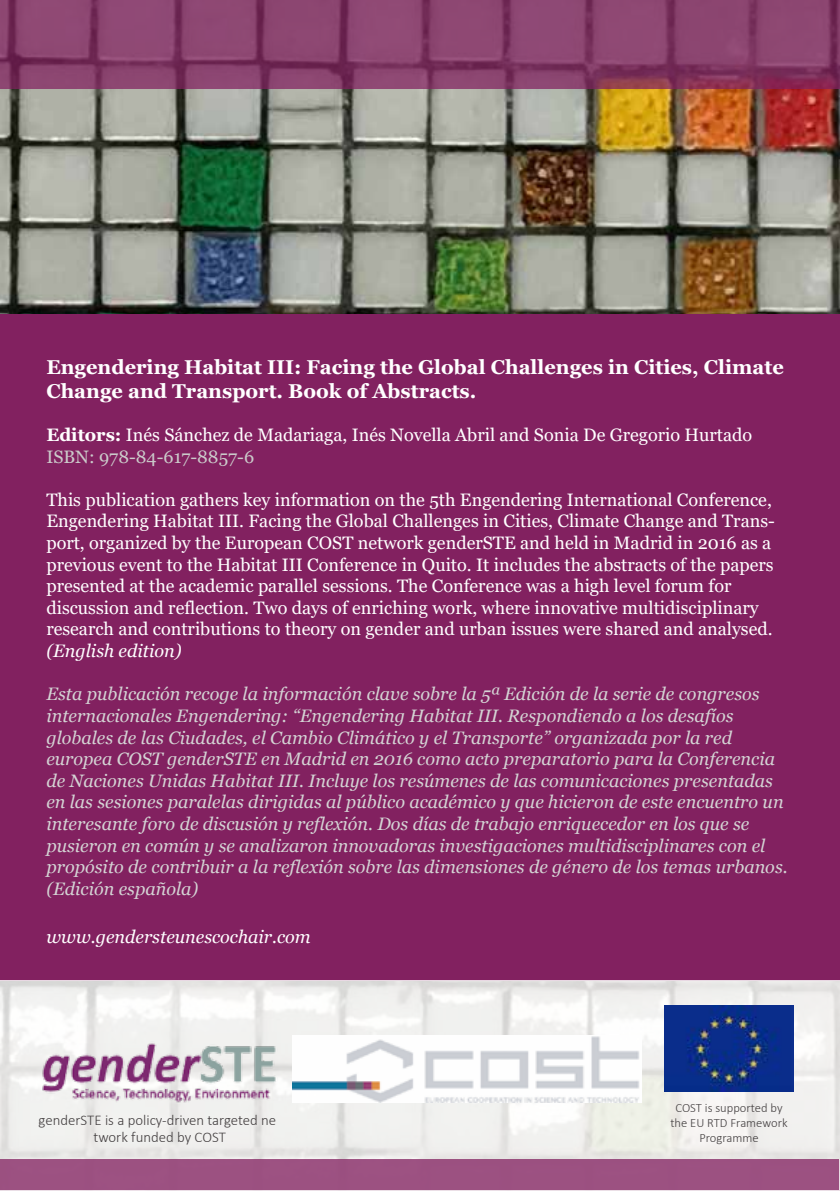
<style>
.page{position:relative;width:840px;height:1191px;background:#fff}
.page>*{position:absolute;margin:0;border:0;box-sizing:border-box;transform-origin:0 0}
.t1{font:700 20px/24px "Georgia";color:#fff}
.t2{font:italic 18px/21.6px "Georgia";color:#d4d3d4}
.t3{font:18px/21.6px "Georgia";color:#fff}
.t4{font:italic 18px "Georgia";color:#fff}
.t5{font:300 14.8px/17.8px "Calibri";color:#433f40;text-align:center}
.t6{font:300 12.6px/15.2px "Calibri";color:#433f40;text-align:center}
.s1{font-weight:700}
.s2{color:#cbcaca}
</style>
<div class="page">
<img style="left:0;top:88px;width:839px;height:226px">
<svg style="left:0;top:0;width:839px;height:88px;background:#87406b"></svg>
<div style="left:0;top:314px;width:839px;height:667px;background:#822160"></div>
<svg style="left:0;top:981px;width:839px;height:210px;fill:#f1f1ef"></svg>
<img style="left:292px;top:1035px;width:349px;height:67px">
<img style="left:38px;top:1034px;width:244px;height:70px">
<img style="left:664px;top:1005px;width:129px;height:86px">
<div style="left:0;top:1159px;width:838px;height:30px;background:#9c5181"></div>
<p class="t1" style="left:46px;top:355px;width:738px">Engendering Habitat III: Facing the Global Challenges in Cities, Climate<br>Change and Transport. Book of Abstracts.</p>
<p class="t3" style="left:46px;top:424px;width:707px"><span class="s1">Editors:</span> Inés Sánchez de Madariaga, Inés Novella Abril and Sonia De Gregorio Hurtado<br><span class="s2">ISBN: 978-84-617-8857-6</span></p>
<p class="t3" style="left:46px;top:489px;width:729px">This publication gathers key information on the 5th Engendering International Conference, Engendering Habitat III. Facing the Global Challenges in Cities, Climate Change and Trans&shy;port, organized by the European COST network genderSTE and held in Madrid in 2016 as a previous event to the Habitat III Conference in Quito. It includes the abstracts of the papers presented at the academic parallel sessions. The Conference was a high level forum for discussion and reflection. Two days of enriching work, where innovative multidisciplinary research and contributions to theory on gender and urban issues were shared and analysed.</p>
<p class="t4" style="left:46px;top:639px;width:136px">(English edition)</p>
<p class="t2" style="left:46px;top:683px;width:742px">Esta publicación recoge la información clave sobre la 5ª Edición de la serie de congresos internacionales Engendering: “Engendering Habitat III. Respondiendo a los desafíos globales de las Ciudades, el Cambio Climático y el Transporte” organizada por la red europea COST genderSTE en Madrid en 2016 como acto preparatorio para la Conferencia de Naciones Unidas Habitat III. Incluye los resúmenes de las comunicaciones presentadas en las sesiones paralelas dirigidas al público académico y que hicieron de este encuentro un interesante foro de discusión y reflexión. Dos días de trabajo enriquecedor en los que se pusieron en común y se analizaron innovadoras investigaciones multidisciplinares con el propósito de contribuir a la reflexión sobre las dimensiones de género de los temas urbanos. (Edición española)</p>
<p class="t4" style="left:46px;top:925px;width:266px">www.gendersteunescochair.com</p>
<p class="t5" style="left:39px;top:1110px;width:239px">genderSTE is a policy-driven targeted ne twork funded by COST</p>
<p class="t6" style="left:670px;top:1100px;width:119px">COST is supported by the EU RTD Framework<br>Programme</p>
</div>
